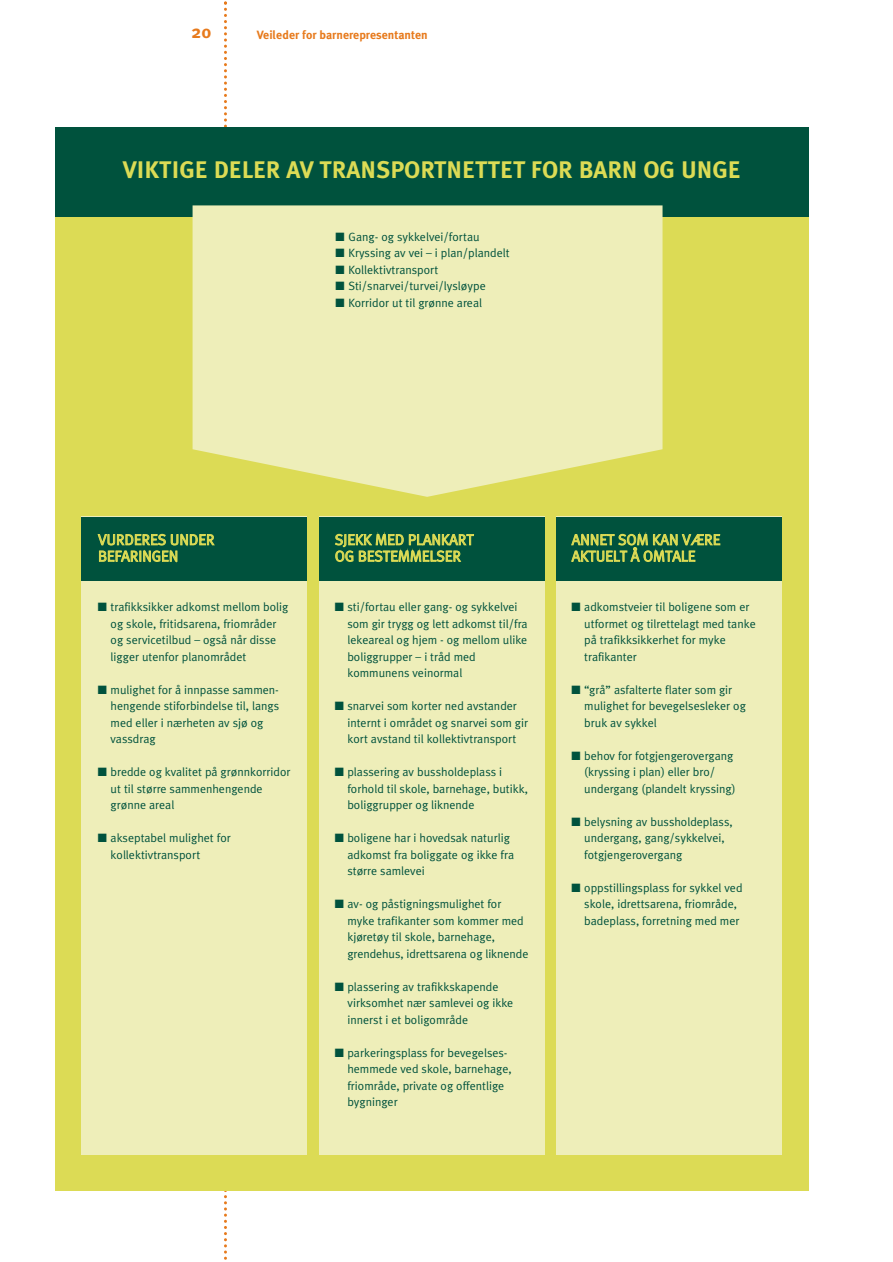
<style>
.page{position:relative;width:893px;height:1262px;background:#fff}
.page>*{position:absolute;margin:0;border:0;box-sizing:border-box;transform-origin:0 0}
.t1{font:700 24px "Meta Plus";color:#dcdb55}
.t2{font:700 18px "Meta Plus";color:#e77a1c}
.t3{font:15px/16.5px "Meta Plus Normal";color:#dcdb55}
.t4{font:12px/16.5px "Meta Plus Normal";color:#00523d}
.t5{font:700 12px "Meta Plus";color:#e77a1c}
</style>
<div class="page">
<svg style="left:224px;top:2px;width:3px;height:1258px"></svg>
<div style="left:55px;top:128px;width:753px;height:1063px;background:#dcdb55"></div>
<div style="left:82px;top:517px;width:225px;height:637px;background:#eeeeb9"></div>
<div style="left:82px;top:517px;width:225px;height:63px;background:#00523d"></div>
<div style="left:319px;top:517px;width:225px;height:637px;background:#eeeeb9"></div>
<div style="left:319px;top:517px;width:225px;height:63px;background:#00523d"></div>
<div style="left:556px;top:517px;width:226px;height:637px;background:#eeeeb9"></div>
<div style="left:556px;top:517px;width:226px;height:63px;background:#00523d"></div>
<div style="left:55px;top:128px;width:753px;height:89px;background:#00523d"></div>
<svg style="left:192px;top:205px;width:470px;height:292px;background:#ececb0"></svg>
<h2 class="t2" style="left:192px;top:25px;width:21px">20</h2>
<p class="t5" style="left:257px;top:31px;width:172px">Veileder for barnerepresentanten</p>
<h1 class="t1" style="left:123px;top:162px;width:619px">VIKTIGE DELER AV TRANSPORTNETTET FOR BARN OG UNGE</h1>
<p class="t4" style="left:335px;top:230px;width:146px">■ Gang- og sykkelvei/fortau</p>
<p class="t4" style="left:335px;top:246px;width:175px">■ Kryssing av vei – i plan/plandelt</p>
<p class="t4" style="left:335px;top:263px;width:104px">■ Kollektivtransport</p>
<p class="t4" style="left:335px;top:279px;width:152px">■ Sti/snarvei/turvei/lysløype</p>
<p class="t4" style="left:335px;top:296px;width:148px">■ Korridor ut til grønne areal</p>
<p class="t3" style="left:98px;top:533px;width:118px">VURDERES UNDER<br>BEFARINGEN</p>
<p class="t4" style="left:111px;top:600px;width:179px;text-indent:-13px">■ trafikksikker adkomst mellom bolig og skole, fritidsarena, friområder og servicetilbud – også når disse ligger utenfor planområdet</p>
<p class="t4" style="left:111px;top:682px;width:170px;text-indent:-13px">■ mulighet for å innpasse sammen&shy;hengende stiforbindelse til, langs med eller i nærheten av sjø og vassdrag</p>
<p class="t4" style="left:111px;top:765px;width:181px;text-indent:-13px">■ bredde og kvalitet på grønnkorridor ut til større sammenhengende grønne areal</p>
<p class="t4" style="left:111px;top:831px;width:122px;text-indent:-13px">■ akseptabel mulighet for kollektivtransport</p>
<p class="t3" style="left:335px;top:533px;width:140px">SJEKK MED PLANKART<br>OG BESTEMMELSER</p>
<p class="t4" style="left:347px;top:600px;width:182px;text-indent:-13px">■ sti/fortau eller gang- og sykkelvei som gir trygg og lett adkomst til/fra lekeareal og hjem - og mellom ulike boliggrupper – i tråd med kommunens veinormal</p>
<p class="t4" style="left:347px;top:699px;width:182px;text-indent:-13px">■ snarvei som korter ned avstander internt i området og snarvei som gir kort avstand til kollektivtransport</p>
<p class="t4" style="left:347px;top:765px;width:182px;text-indent:-13px">■ plassering av bussholdeplass i forhold til skole, barnehage, butikk, boliggrupper og liknende</p>
<p class="t4" style="left:347px;top:831px;width:168px;text-indent:-13px">■ boligene har i hovedsak naturlig adkomst fra boliggate og ikke fra større samlevei</p>
<p class="t4" style="left:347px;top:897px;width:182px;text-indent:-13px">■ av- og påstigningsmulighet for myke trafikanter som kommer med kjøretøy til skole, barnehage, grendehus, idrettsarena og liknende</p>
<p class="t4" style="left:347px;top:979px;width:167px;text-indent:-13px">■ plassering av trafikkskapende virksomhet nær samlevei og ikke innerst i et boligområde</p>
<p class="t4" style="left:347px;top:1045px;width:166px;text-indent:-13px">■ parkeringsplass for bevegelses&shy;hemmede ved skole, barnehage, friområde, private og offentlige bygninger</p>
<p class="t3" style="left:571px;top:533px;width:150px">ANNET SOM KAN VÆRE<br>AKTUELT Å OMTALE</p>
<p class="t4" style="left:584px;top:600px;width:173px;text-indent:-13px">■ adkomstveier til boligene som er utformet og tilrettelagt med tanke på trafikksikkerhet for myke trafikanter</p>
<p class="t4" style="left:584px;top:682px;width:163px;text-indent:-13px">■ “grå” asfalterte flater som gir mulighet for bevegelsesleker og bruk av sykkel</p>
<p class="t4" style="left:584px;top:748px;width:153px;text-indent:-13px">■ behov for fotgjengerovergang (kryssing i plan) eller bro/ undergang (plandelt kryssing)</p>
<p class="t4" style="left:584px;top:814px;width:150px;text-indent:-13px">■ belysning av bussholdeplass, undergang, gang/sykkelvei, fotgjengerovergang</p>
<p class="t4" style="left:584px;top:880px;width:160px;text-indent:-13px">■ oppstillingsplass for sykkel ved skole, idrettsarena, friområde, badeplass, forretning med mer</p>
</div>
